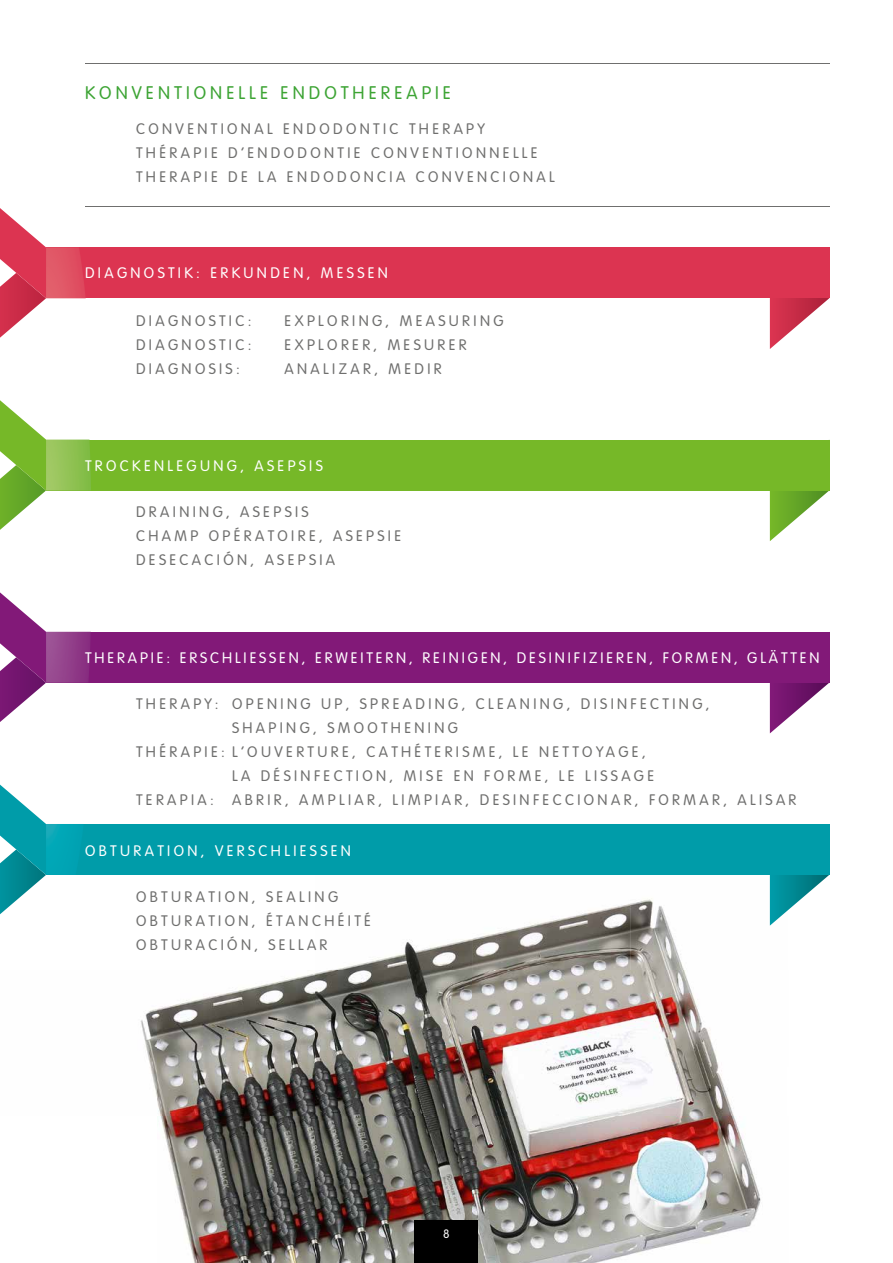
<style>
.page{position:relative;width:893px;height:1263px;background:#fff}
.page>*{position:absolute;margin:0;border:0;box-sizing:border-box;transform-origin:0 0}
.t1{font:18px "VAG Rounded Lt";letter-spacing:.23em;color:#3da434}
.t2{font:15px/24px "VAG Rounded Lt";letter-spacing:.23em;color:#6f6f6e}
.t3{font:15px "VAG Rounded Lt";letter-spacing:.23em;color:#fff}
.t4{font:15px "VAG Rounded Lt";letter-spacing:.2em;color:#fff}
.t5{font:12px "VAG Rounded Lt";color:#fff}
</style>
<div class="page">
<img style="left:0;top:824px;width:830px;height:439px">
<div style="left:415px;top:1220px;width:63px;height:43px;background:#000"></div>
<svg style="left:770px;top:875px;width:59px;height:51px"></svg>
<svg style="left:770px;top:683px;width:59px;height:50px"></svg>
<svg style="left:770px;top:490px;width:59px;height:51px"></svg>
<svg style="left:770px;top:298px;width:59px;height:51px"></svg>
<div style="left:46px;top:247px;width:783px;height:51px;background:#dc3451"></div>
<svg style="left:0;top:208px;width:86px;height:130px"></svg>
<div style="left:46px;top:440px;width:783px;height:50px;background:#76b828"></div>
<svg style="left:0;top:400px;width:91px;height:130px"></svg>
<div style="left:46px;top:632px;width:783px;height:51px;background:#821978"></div>
<svg style="left:0;top:592px;width:91px;height:130px"></svg>
<div style="left:46px;top:824px;width:783px;height:51px;background:#009ca9"></div>
<svg style="left:0;top:785px;width:84px;height:129px"></svg>
<hr style="left:85px;top:63px;width:744px;height:1px;background:#6f6f6e">
<hr style="left:85px;top:206px;width:744px;height:1px;background:#6f6f6e">
<p class="t1" style="left:85px;top:82px;width:367px">KONVENTIONELLE ENDOTHEREAPIE</p>
<p class="t2" style="left:136px;top:116px;width:420px">CONVENTIONAL ENDODONTIC THERAPY<br>THÉRAPIE D’ENDODONTIE CONVENTIONNELLE<br>THERAPIE DE LA ENDODONCIA CONVENCIONAL</p>
<p class="t3" style="left:85px;top:264px;width:304px">DIAGNOSTIK: ERKUNDEN, MESSEN</p>
<p class="t2" style="left:136px;top:308px;width:117px">DIAGNOSTIC:</p>
<p class="t2" style="left:285px;top:308px;width:220px">EXPLORING, MEASURING</p>
<p class="t2" style="left:136px;top:332px;width:117px">DIAGNOSTIC:</p>
<p class="t2" style="left:285px;top:332px;width:184px">EXPLORER, MESURER</p>
<p class="t2" style="left:136px;top:356px;width:105px">DIAGNOSIS:</p>
<p class="t2" style="left:285px;top:356px;width:159px">ANALIZAR, MEDIR</p>
<p class="t3" style="left:85px;top:457px;width:239px">TROCKENLEGUNG, ASEPSIS</p>
<p class="t2" style="left:136px;top:499px;width:267px">DRAINING, ASEPSIS<br>CHAMP OPÉRATOIRE, ASEPSIE<br>DESECACIÓN, ASEPSIA</p>
<p class="t4" style="left:85px;top:649px;width:736px">THERAPIE: ERSCHLIESSEN, ERWEITERN, REINIGEN, DESINIFIZIEREN, FORMEN, GLÄTTEN</p>
<p class="t2" style="left:136px;top:692px;width:575px">THERAPY: OPENING UP, SPREADING, CLEANING, DISINFECTING,</p>
<p class="t2" style="left:232px;top:716px;width:227px">SHAPING, SMOOTHENING</p>
<p class="t2" style="left:136px;top:740px;width:511px">THÉRAPIE: L’OUVERTURE, CATHÉTERISME, LE NETTOYAGE,</p>
<p class="t2" style="left:232px;top:764px;width:423px">LA DÉSINFECTION, MISE EN FORME, LE LISSAGE</p>
<p class="t2" style="left:136px;top:788px;width:662px">TERAPIA: ABRIR, AMPLIAR, LIMPIAR, DESINFECCIONAR, FORMAR, ALISAR</p>
<p class="t3" style="left:85px;top:842px;width:267px">OBTURATION, VERSCHLIESSEN</p>
<p class="t2" style="left:136px;top:884px;width:236px">OBTURATION, SEALING<br>OBTURATION, ÉTANCHÉITÉ<br>OBTURACIÓN, SELLAR</p>
<p class="t5" style="left:443px;top:1227px;width:8px">8</p>
</div>
